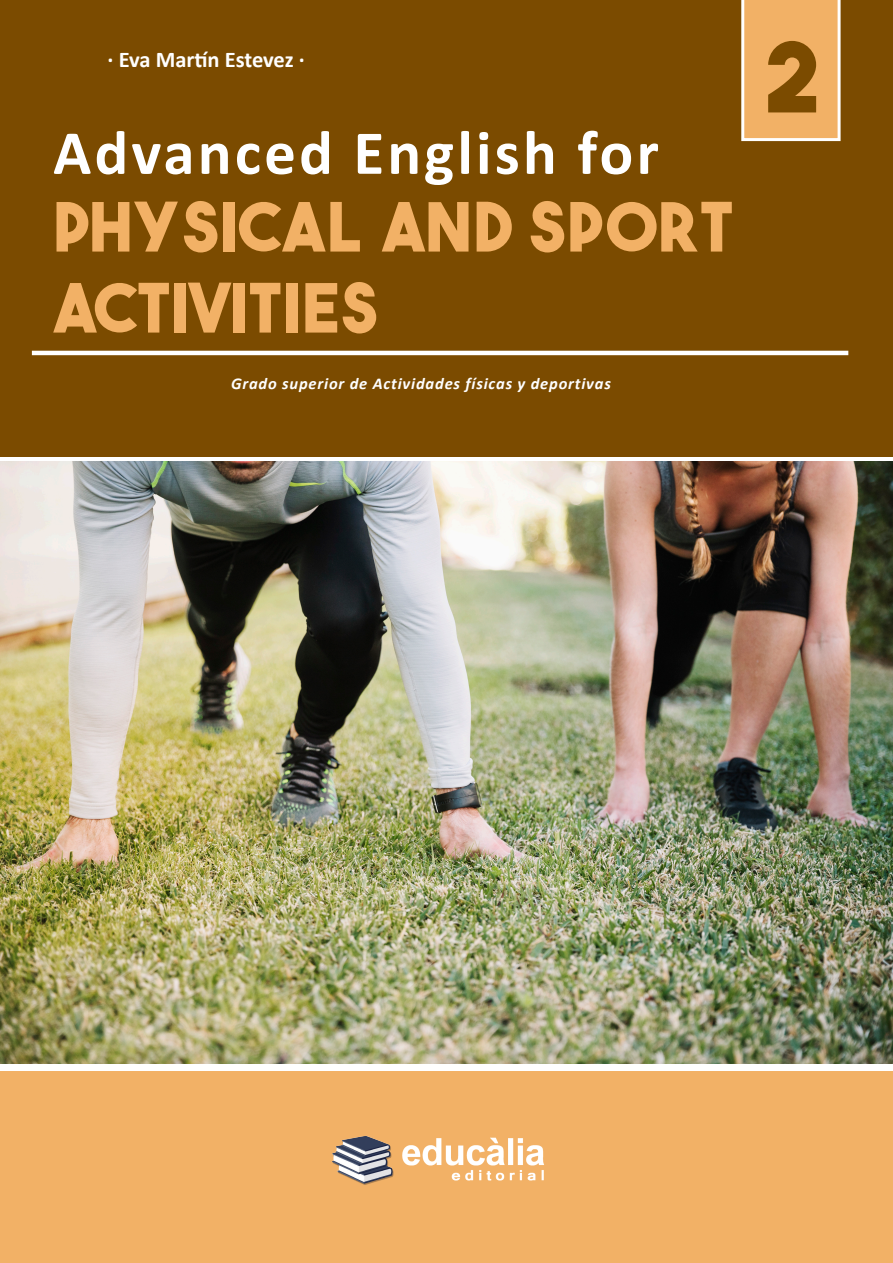
<style>
.page{position:relative;width:893px;height:1263px;background:#fff}
.page>*{position:absolute;margin:0;border:0;box-sizing:border-box;transform-origin:0 0}
.t1{font:700 97.5px "The Bold Font";color:#7b4b00}
.t2{font:700 67.5px/81px "The Bold Font";letter-spacing:.02em;color:#f2b166}
.texto{font:700 63px "Calibri";letter-spacing:.05em;color:#fff}
.t3{font:700 22.5px "Calibri";letter-spacing:-.01em;color:#fff}
.texto-2{font:italic 700 16.5px "Calibri";letter-spacing:.05em;color:#fff}
</style>
<div class="page">
<div style="left:0;top:0;width:893px;height:456px;background:#7b4b00"></div>
<div style="left:1px;top:1071px;width:892px;height:192px;background:#f2b166"></div>
<img style="left:0;top:461px;width:893px;height:602px">
<img style="left:332px;top:1135px;width:212px;height:50px">
<svg style="left:741px;top:0;width:100px;height:141px;background:#f2b671"></svg>
<hr style="left:32px;top:351px;width:816px;height:4px;background:#fff">
<p class="t3" style="left:108px;top:44px;width:199px">· Eva Martín Estevez ·</p>
<p class="t1" style="left:763px;top:16px;width:59px">2</p>
<p class="texto" style="left:53px;top:108px;width:607px">Advanced English for</p>
<p class="t2" style="left:53px;top:182px;width:681px">PHYSICAL AND SPORT<br>ACTIVITIES</p>
<p class="texto-2" style="left:231px;top:372px;width:381px">Grado superior de Actividades físicas y deportivas</p>
</div>
